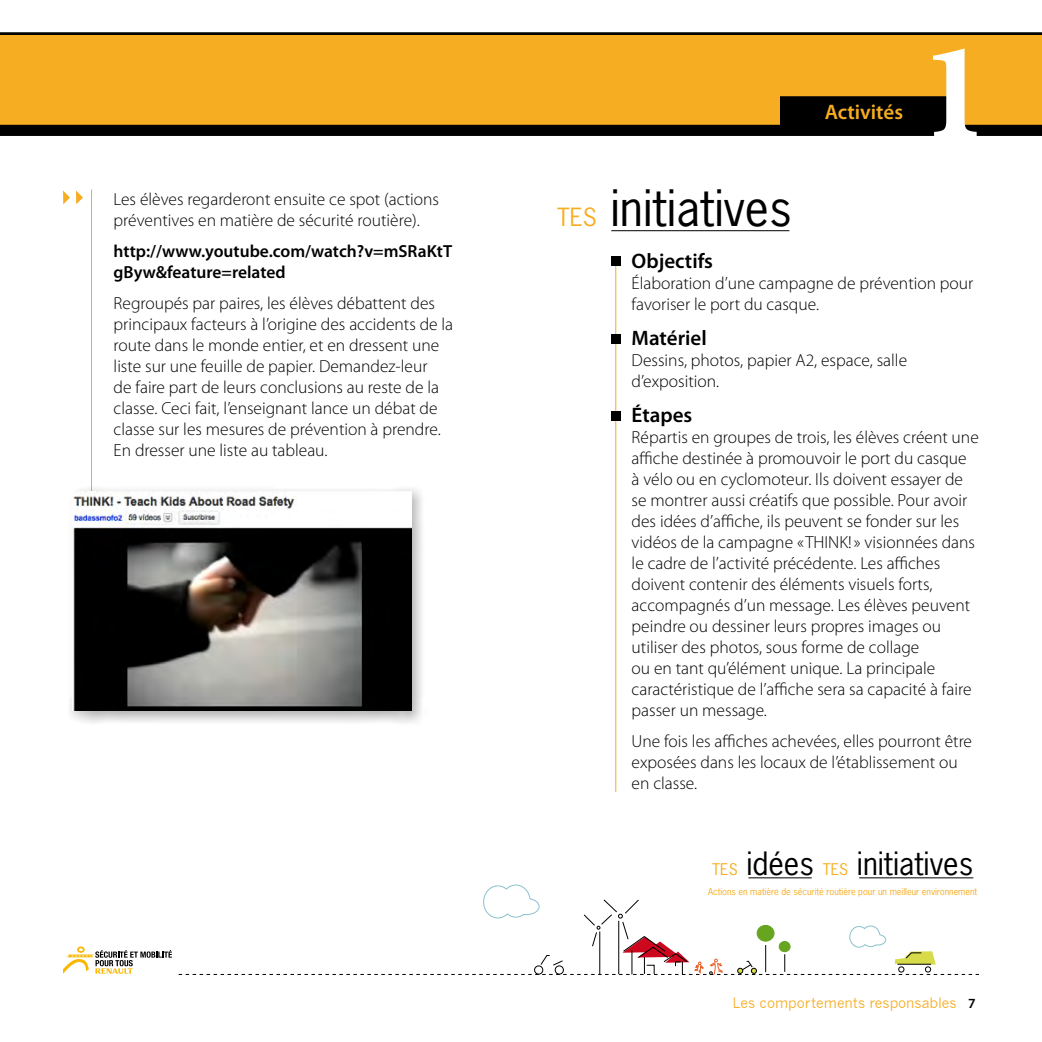
<style>
.page{position:relative;width:1042px;height:1042px;background:#fff}
.page>*{position:absolute;margin:0;border:0;box-sizing:border-box;transform-origin:0 0}
.t1{font:700 138.78px "Minion Pro";color:#fff}
.t2{font:47.25px "News Gothic Std";color:#000}
.t3{font:30.28px "News Gothic Std";color:#000}
.t4{font:600 21px "Myriad Pro";color:#000}
.t5{font:600 21px "Myriad Pro";color:#f7ad21}
.t6{font:300 17.5px/21px "Myriad Pro";color:#000}
.t7{font:600 17.5px/21px "Myriad Pro";color:#000}
.t8{font:14px "News Gothic";color:#f7ad21}
.t9{font:9.1px "News Gothic Std";color:#f7ad21}
.s1{font-size:23.62px;color:#f7ad21}
.s2{font-size:15.05px;color:#f7ad21}
.s3{font-family:"Myriad Pro";font-weight:600;color:#000}
</style>
<div class="page">
<svg style="left:63px;top:946px;width:109px;height:28px"></svg>
<hr style="left:748px;top:877px;width:64px;height:1px;background:#000">
<hr style="left:859px;top:877px;width:114px;height:1px;background:#000">
<svg style="left:0;top:32px;width:1042px;height:4px;background:#4d3b18"></svg>
<div style="left:0;top:36px;width:1042px;height:99px;background:#f7ad21"></div>
<div style="left:781px;top:97px;width:175px;height:32px;background:#000"></div>
<div style="left:780px;top:96px;width:176px;height:34px;border:2px solid #000"></div>
<svg style="left:0;top:125px;width:1042px;height:11px;background:#000"></svg>
<hr style="left:615px;top:259px;width:1px;height:533px;background:#f7ad21">
<div style="left:611px;top:256px;width:10px;height:10px;background:#000"></div>
<div style="left:611px;top:334px;width:10px;height:10px;background:#000"></div>
<div style="left:611px;top:410px;width:10px;height:10px;background:#000"></div>
<hr style="left:91px;top:189px;width:1px;height:502px;background:#f7ad21">
<svg style="left:76px;top:190px;width:7px;height:14px"></svg>
<svg style="left:63px;top:190px;width:7px;height:14px"></svg>
<div style="left:68px;top:486px;width:358px;height:240px;background:#000;opacity:.3"></div>
<img style="left:73px;top:491px;width:338px;height:220px">
<svg style="left:179px;top:884px;width:800px;height:91px"></svg>
<hr style="left:611px;top:230px;width:178px;height:1px;background:#000">
<p class="t6" style="left:114px;top:189px;width:327px">Les élèves regarderont ensuite ce spot (actions préventives en matière de sécurité routière).</p>
<p class="t7" style="left:114px;top:240px;width:340px">http://www.youtube.com/watch?v=mSRaKtT gByw&amp;feature=related</p>
<p class="t6" style="left:114px;top:292px;width:341px">Regroupés par paires, les élèves débattent des principaux facteurs à l’origine des accidents de la route dans le monde entier, et en dressent une liste sur une feuille de papier. Demandez-leur<br>de faire part de leurs conclusions au reste de la classe. Ceci fait, l’enseignant lance un débat de classe sur les mesures de prévention à prendre.<br>En dresser une liste au tableau.</p>
<h2 class="t2" style="left:557px;top:178px;width:236px"><span class="s1">TES</span> initiatives</h2>
<p class="t5" style="left:824px;top:101px;width:80px">Activités</p>
<h1 class="t1" style="left:920px;top:9px;width:71px">1</h1>
<p class="t4" style="left:631px;top:249px;width:83px">Objectifs</p>
<p class="t6" style="left:631px;top:273px;width:343px">Élaboration d’une campagne de prévention pour favoriser le port du casque.</p>
<p class="t4" style="left:631px;top:326px;width:77px">Matériel</p>
<p class="t6" style="left:631px;top:350px;width:277px">Dessins, photos, papier A2, espace, salle d’exposition.</p>
<p class="t4" style="left:631px;top:403px;width:62px">Étapes</p>
<p class="t6" style="left:631px;top:427px;width:349px">Répartis en groupes de trois, les élèves créent une affiche destinée à promouvoir le port du casque à vélo ou en cyclomoteur. Ils doivent essayer de se montrer aussi créatifs que possible. Pour avoir des idées d’affiche, ils peuvent se fonder sur les vidéos de la campagne «THINK!» visionnées dans le cadre de l’activité précédente. Les affiches doivent contenir des éléments visuels forts, accompagnés d’un message. Les élèves peuvent peindre ou dessiner leurs propres images ou utiliser des photos, sous forme de collage<br>ou en tant qu’élément unique. La principale caractéristique de l’affiche sera sa capacité à faire passer un message.</p>
<p class="t6" style="left:631px;top:731px;width:342px">Une fois les affiches achevées, elles pourront être exposées dans les locaux de l’établissement ou en classe.</p>
<h3 class="t3" style="left:712px;top:844px;width:262px"><span class="s2">TES</span> idées <span class="s2">TES</span> initiatives</h3>
<p class="t9" style="left:708px;top:886px;width:271px">Actions en matière de sécurité routière pour un meilleur environnement</p>
<p class="t8" style="left:732px;top:994px;width:245px">Les comportements responsables <span class="s3">7</span></p>
</div>
